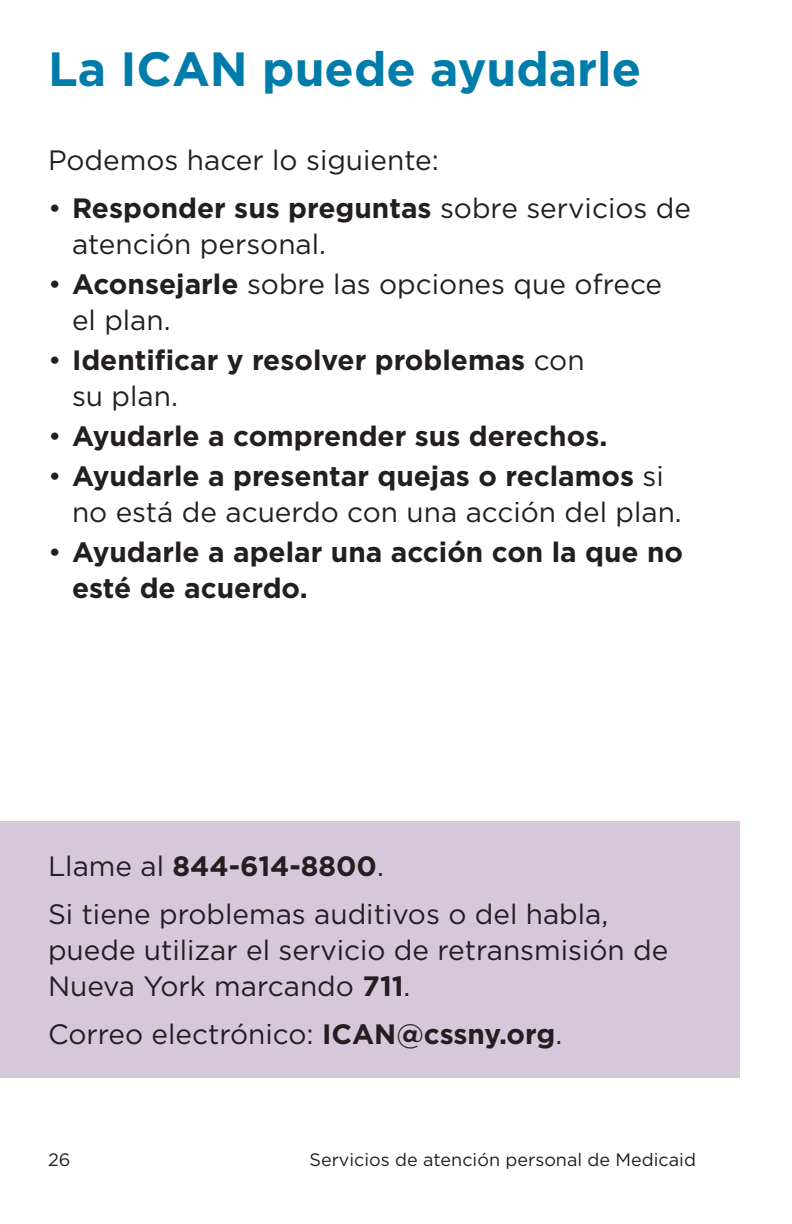
<style>
.page{position:relative;width:792px;height:1224px;background:#fff}
.page>*{position:absolute;margin:0;border:0;box-sizing:border-box;transform-origin:0 0}
.Bold_24-28_Left_Blue{font:700 48px "Gotham";color:#007caa}
.Body_Reg_14-18{font:28px/36px "Gotham";color:#231f20}
.Body_Reg_14-18-2{font:700 28px/36px "Gotham";color:#231f20}
.t1{font:18px "Gotham";color:#231f20}
.s1{font-weight:700}
.s2{font-weight:400}
</style>
<div class="page">
<div style="left:0;top:821px;width:739px;height:256px;background:#d4c8da"></div>
<p class="Bold_24-28_Left_Blue" style="left:48px;top:38px;width:595px">La ICAN puede ayudarle</p>
<p class="Body_Reg_14-18" style="left:48px;top:142px;width:393px">Podemos hacer lo siguiente:</p>
<p class="Body_Reg_14-18" style="left:72px;top:190px;width:620px;text-indent:-24px">• <span class="s1">Responder sus preguntas</span> sobre servicios de atención personal.</p>
<p class="Body_Reg_14-18" style="left:72px;top:266px;width:592px;text-indent:-24px">• <span class="s1">Aconsejarle</span> sobre las opciones que ofrece el plan.</p>
<p class="Body_Reg_14-18-2" style="left:72px;top:342px;width:514px;text-indent:-24px"><span class="s2">•</span> Identificar y resolver problemas <span class="s2">con su plan.</span></p>
<p class="Body_Reg_14-18-2" style="left:48px;top:418px;width:561px"><span class="s2">•</span> Ayudarle a comprender sus derechos.</p>
<p class="Body_Reg_14-18" style="left:72px;top:458px;width:611px;text-indent:-24px">• <span class="s1">Ayudarle a presentar quejas o reclamos</span> si no está de acuerdo con una acción del plan.</p>
<p class="Body_Reg_14-18-2" style="left:72px;top:534px;width:613px;text-indent:-24px"><span class="s2">•</span> Ayudarle a apelar una acción con la que no esté de acuerdo.</p>
<p class="Body_Reg_14-18-2" style="left:48px;top:848px;width:337px"><span class="s2">Llame al</span> 844-614-8800<span class="s2">.</span></p>
<p class="Body_Reg_14-18" style="left:48px;top:896px;width:622px">Si tiene problemas auditivos o del habla, puede utilizar el servicio de retransmisión de<br>Nueva York marcando <span class="s1">711</span>.</p>
<p class="Body_Reg_14-18" style="left:48px;top:1016px;width:516px">Correo electrónico: <span class="s1">ICAN@cssny.org</span>.</p>
<p class="t1" style="left:48px;top:1149px;width:24px">26</p>
<p class="t1" style="left:310px;top:1149px;width:388px">Servicios de atención personal de Medicaid</p>
</div>
